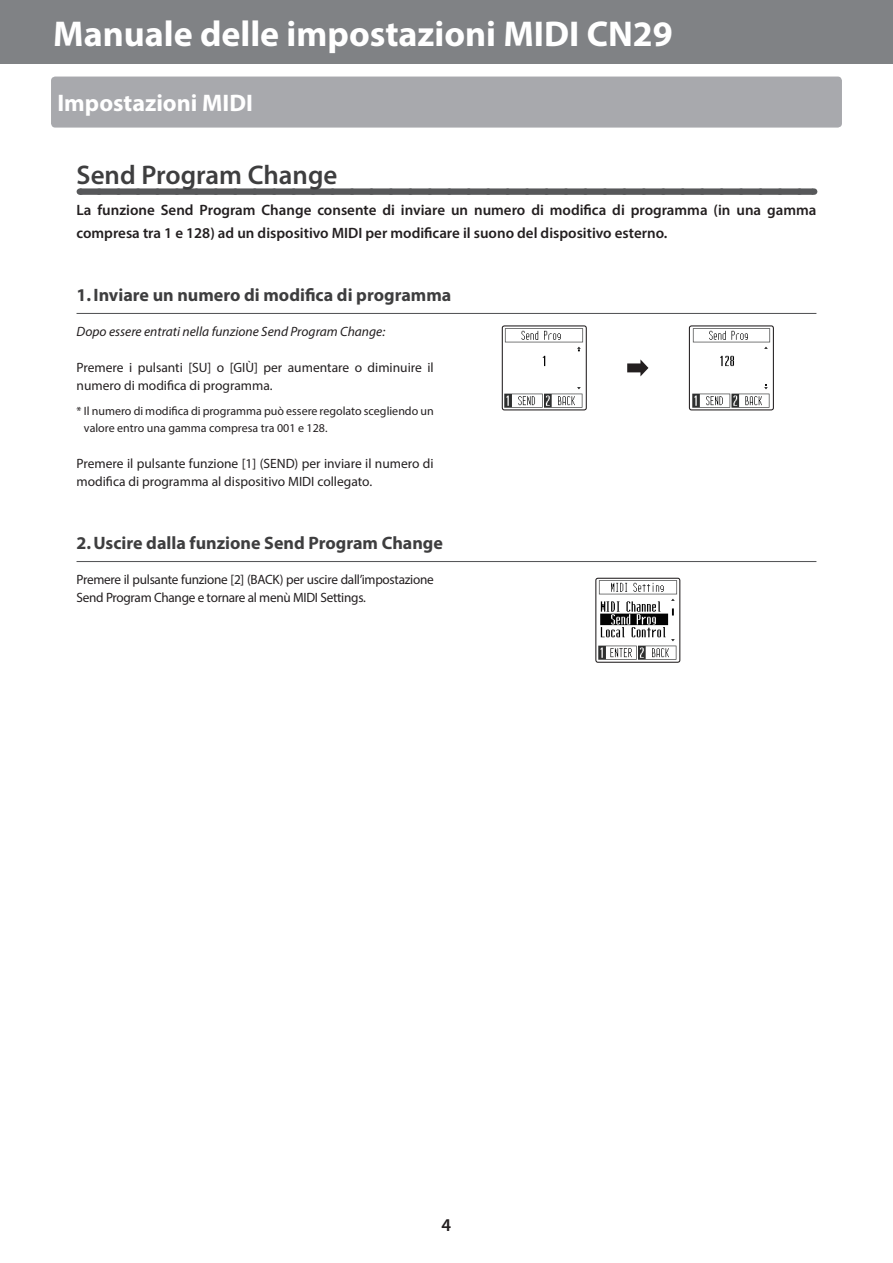
<style>
.page{position:relative;width:893px;height:1263px;background:#fff}
.page>*{position:absolute;margin:0;border:0;box-sizing:border-box;transform-origin:0 0}
.t1{font:700 36px "Myriad Pro";color:#fff}
.t2{font:600 27px "Myriad Pro";color:#3e3e3f}
.t3{font:700 24px "Myriad Pro";color:#fff}
.t4{font:700 18px "Myriad Pro";color:#3e3e3f}
.t5{font:600 18px "Myriad Pro";color:#231f20}
.t6{font:600 15px/22.5px "Myriad Pro";color:#231f20}
.t7{font:13.5px/18px "Myriad Pro";letter-spacing:-.005em;color:#231f20}
.t8{font:italic 13.5px "Myriad Pro";color:#231f20}
.t9{font:12px/16.5px "Myriad Pro";color:#231f20}
</style>
<div class="page">
<div style="left:51px;top:77px;width:791px;height:51px;background:#a8a9ad;border-radius:4px"></div>
<div style="left:0;top:0;width:893px;height:64px;background:#808285"></div>
<div style="left:80px;top:188px;width:733px;height:7px;background:#57585a"></div>
<svg style="left:99px;top:188px;width:705px;height:7px"></svg>
<hr style="left:77px;top:313px;width:739px;height:1px;background:#57585a">
<hr style="left:77px;top:561px;width:739px;height:1px;background:#57585a">
<img style="left:504px;top:328px;width:80px;height:80px">
<div style="left:502px;top:325px;width:85px;height:85px;border:1px solid #231f20;border-radius:2px"></div>
<img style="left:692px;top:328px;width:79px;height:80px">
<div style="left:689px;top:325px;width:85px;height:85px;border:1px solid #231f20;border-radius:2px"></div>
<svg style="left:627px;top:359px;width:21px;height:17px"></svg>
<img style="left:598px;top:580px;width:80px;height:80px">
<div style="left:595px;top:578px;width:85px;height:85px;border:1px solid #231f20;border-radius:2px"></div>
<h1 class="t1" style="left:53px;top:10px;width:621px">Manuale delle impostazioni MIDI CN29</h1>
<h3 class="t3" style="left:57px;top:87px;width:197px">Impostazioni MIDI</h3>
<h2 class="t2" style="left:77px;top:158px;width:262px">Send Program Change</h2>
<p class="t6" style="left:77px;top:199px;width:741px">La funzione Send Program Change consente di inviare un numero di modifica di programma (in una gamma compresa tra 1 e 128) ad un dispositivo MIDI per modificare il suono del dispositivo esterno.</p>
<h3 class="t4" style="left:77px;top:283px;width:376px">1.Inviare un numero di modifica di programma</h3>
<p class="t8" style="left:77px;top:323px;width:310px">Dopo essere entrati nella funzione Send Program Change:</p>
<p class="t7" style="left:77px;top:358px;width:359px">Premere i pulsanti [SU] o [GIÙ] per aumentare o diminuire il numero di modifica di programma.</p>
<p class="t9" style="left:84px;top:403px;width:351px;text-indent:-7px">* Il numero di modifica di programma può essere regolato scegliendo un valore entro una gamma compresa tra 001 e 128.</p>
<p class="t7" style="left:77px;top:454px;width:359px">Premere il pulsante funzione [1] (SEND) per inviare il numero di modifica di programma al dispositivo MIDI collegato.</p>
<h3 class="t4" style="left:77px;top:531px;width:368px">2.Uscire dalla funzione Send Program Change</h3>
<p class="t7" style="left:77px;top:570px;width:359px">Premere il pulsante funzione [2] (BACK) per uscire dall’impostazione<br>Send Program Change e tornare al menù MIDI Settings.</p>
<h3 class="t5" style="left:442px;top:1214px;width:11px">4</h3>
</div>
